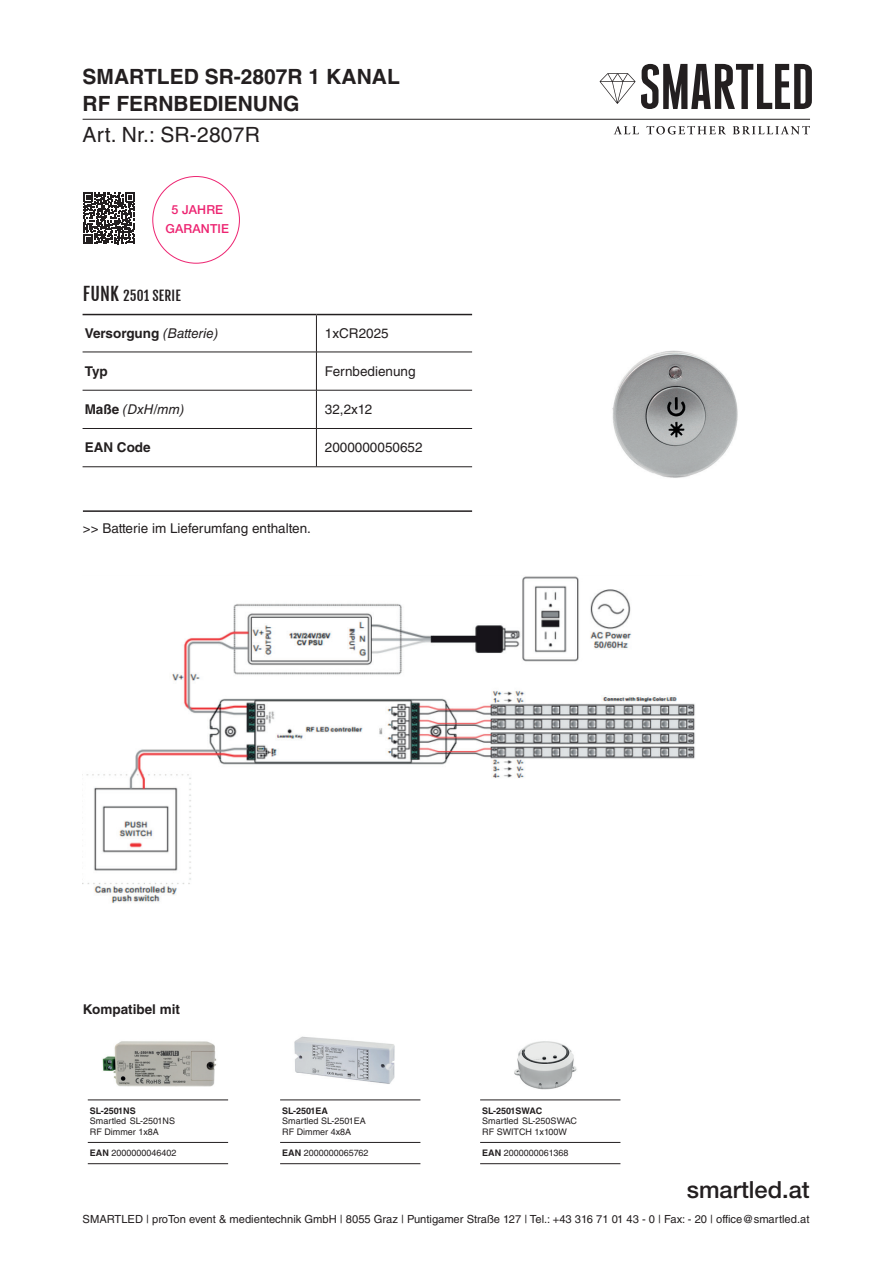
<style>
.page{position:relative;width:893px;height:1263px;background:#fff}
.page>*{position:absolute;margin:0;border:0;box-sizing:border-box;transform-origin:0 0}
.t1{font:500 23.7px "Helvetica Neue LT Std";color:#231f20}
.t2{font:700 21px/27px "Helvetica LT Std";color:#231f20}
.t3{font:21px "Helvetica LT Std";letter-spacing:.01em;color:#231f20}
.t4{font:13.5px "Helvetica LT Std";color:#231f20}
.t5{font:700 13.5px "Helvetica LT Std";color:#231f20}
.t6{font:13.5px "Fjalla One";letter-spacing:.01em;color:#231f20}
.t7{font:italic 13.5px "Helvetica LT Std";color:#231f20}
.t8{font:500 12.45px/19px "Helvetica Neue LT Std";letter-spacing:.01em;color:#ed2471;text-align:center}
.t9{font:11.1px "Helvetica LT Std";color:#231f20}
.t10{font:9px/10.5px "Helvetica LT Std";color:#231f20}
.t11{font:700 9px "Helvetica LT Std";color:#231f20}
.s1{font-size:18px}
.s2{font-weight:400;font-style:italic}
.s3{font-weight:700;font-style:normal}
.s4{font-weight:700}
</style>
<div class="page">
<hr style="left:83px;top:510px;width:389px;height:2px;background:#231f20">
<svg style="left:83px;top:315px;width:389px;height:37px"></svg>
<hr style="left:316px;top:315px;width:1px;height:37px;background:#231f20">
<hr style="left:83px;top:352px;width:233px;height:1px;background:#231f20">
<hr style="left:316px;top:352px;width:156px;height:1px;background:#231f20">
<hr style="left:316px;top:352px;width:1px;height:38px;background:#231f20">
<hr style="left:83px;top:390px;width:233px;height:1px;background:#231f20">
<hr style="left:316px;top:390px;width:156px;height:1px;background:#231f20">
<hr style="left:316px;top:390px;width:1px;height:38px;background:#231f20">
<hr style="left:83px;top:428px;width:233px;height:1px;background:#231f20">
<hr style="left:316px;top:428px;width:156px;height:1px;background:#231f20">
<hr style="left:316px;top:429px;width:1px;height:38px;background:#231f20">
<hr style="left:83px;top:466px;width:233px;height:1px;background:#231f20">
<hr style="left:316px;top:466px;width:156px;height:1px;background:#231f20">
<hr style="left:83px;top:314px;width:233px;height:1px;background:#231f20">
<hr style="left:316px;top:314px;width:156px;height:1px;background:#231f20">
<svg style="left:641px;top:64px;width:171px;height:45px"></svg>
<svg style="left:600px;top:73px;width:35px;height:31px"></svg>
<svg style="left:614px;top:126px;width:25px;height:8px"></svg>
<svg style="left:646px;top:126px;width:80px;height:8px"></svg>
<svg style="left:733px;top:126px;width:77px;height:9px"></svg>
<hr style="left:83px;top:119px;width:727px;height:1px;background:#231f20">
<svg style="left:83px;top:193px;width:52px;height:51px"></svg>
<hr style="left:88px;top:1100px;width:140px;height:1px;background:#231f20">
<hr style="left:88px;top:1142px;width:140px;height:1px;background:#231f20">
<hr style="left:88px;top:1163px;width:140px;height:1px;background:#231f20">
<hr style="left:280px;top:1100px;width:140px;height:1px;background:#231f20">
<hr style="left:280px;top:1142px;width:140px;height:1px;background:#231f20">
<hr style="left:280px;top:1163px;width:140px;height:1px;background:#231f20">
<hr style="left:480px;top:1100px;width:140px;height:1px;background:#231f20">
<hr style="left:480px;top:1142px;width:140px;height:1px;background:#231f20">
<hr style="left:480px;top:1163px;width:140px;height:1px;background:#231f20">
<img style="left:294px;top:1036px;width:101px;height:48px">
<img style="left:514px;top:1041px;width:63px;height:49px">
<img style="left:612px;top:350px;width:126px;height:128px">
<img style="left:102px;top:1041px;width:115px;height:46px">
<img style="left:83px;top:576px;width:612px;height:327px">
<h2 class="t2" style="left:83px;top:62px;width:319px">SMARTLED SR-2807R 1 KANAL<br>RF FERNBEDIENUNG</h2>
<h2 class="t3" style="left:83px;top:123px;width:179px">Art. Nr.: SR-2807R</h2>
<h3 class="t8" style="left:166px;top:200px;width:65px">5 JAHRE<br>GARANTIE</h3>
<h3 class="t6" style="left:83px;top:288px;width:99px"><span class="s1">FUNK</span> 2501 SERIE</h3>
<h3 class="t5" style="left:85px;top:325px;width:135px">Versorgung <span class="s2">(Batterie)</span></h3>
<h3 class="t4" style="left:325px;top:325px;width:65px">1xCR2025</h3>
<h3 class="t5" style="left:85px;top:363px;width:25px">Typ</h3>
<h3 class="t4" style="left:325px;top:363px;width:92px">Fernbedienung</h3>
<h3 class="t7" style="left:85px;top:402px;width:101px"><span class="s3">Maße</span> (DxH/mm)</h3>
<h3 class="t4" style="left:325px;top:402px;width:49px">32,2x12</h3>
<h3 class="t5" style="left:85px;top:439px;width:68px">EAN Code</h3>
<h3 class="t4" style="left:325px;top:440px;width:99px">2000000050652</h3>
<h3 class="t4" style="left:83px;top:521px;width:230px">&gt;&gt; Batterie im Lieferumfang enthalten.</h3>
<h3 class="t5" style="left:83px;top:1001px;width:99px">Kompatibel mit</h3>
<p class="t11" style="left:90px;top:1105px;width:47px">SL-2501NS</p>
<p class="t10" style="left:90px;top:1116px;width:87px">Smartled SL-2501NS<br>RF Dimmer 1x8A</p>
<p class="t10" style="left:90px;top:1148px;width:88px"><span class="s4">EAN</span> 2000000046402</p>
<p class="t11" style="left:282px;top:1105px;width:47px">SL-2501EA</p>
<p class="t10" style="left:282px;top:1116px;width:85px">Smartled SL-2501EA<br>RF Dimmer 4x8A</p>
<p class="t10" style="left:282px;top:1148px;width:88px"><span class="s4">EAN</span> 2000000065762</p>
<p class="t11" style="left:482px;top:1105px;width:61px">SL-2501SWAC</p>
<p class="t10" style="left:482px;top:1116px;width:96px">Smartled SL-250SWAC<br>RF SWITCH 1x100W</p>
<p class="t10" style="left:482px;top:1148px;width:88px"><span class="s4">EAN</span> 2000000061368</p>
<h1 class="t1" style="left:687px;top:1175px;width:124px">smartled.at</h1>
<p class="t9" style="left:83px;top:1213px;width:728px">SMARTLED | proTon event &amp; medientechnik GmbH | 8055 Graz | Puntigamer Straße 127 | Tel.: +43 316 71 01 43 - 0 | Fax: - 20 | office@smartled.at</p>
</div>
